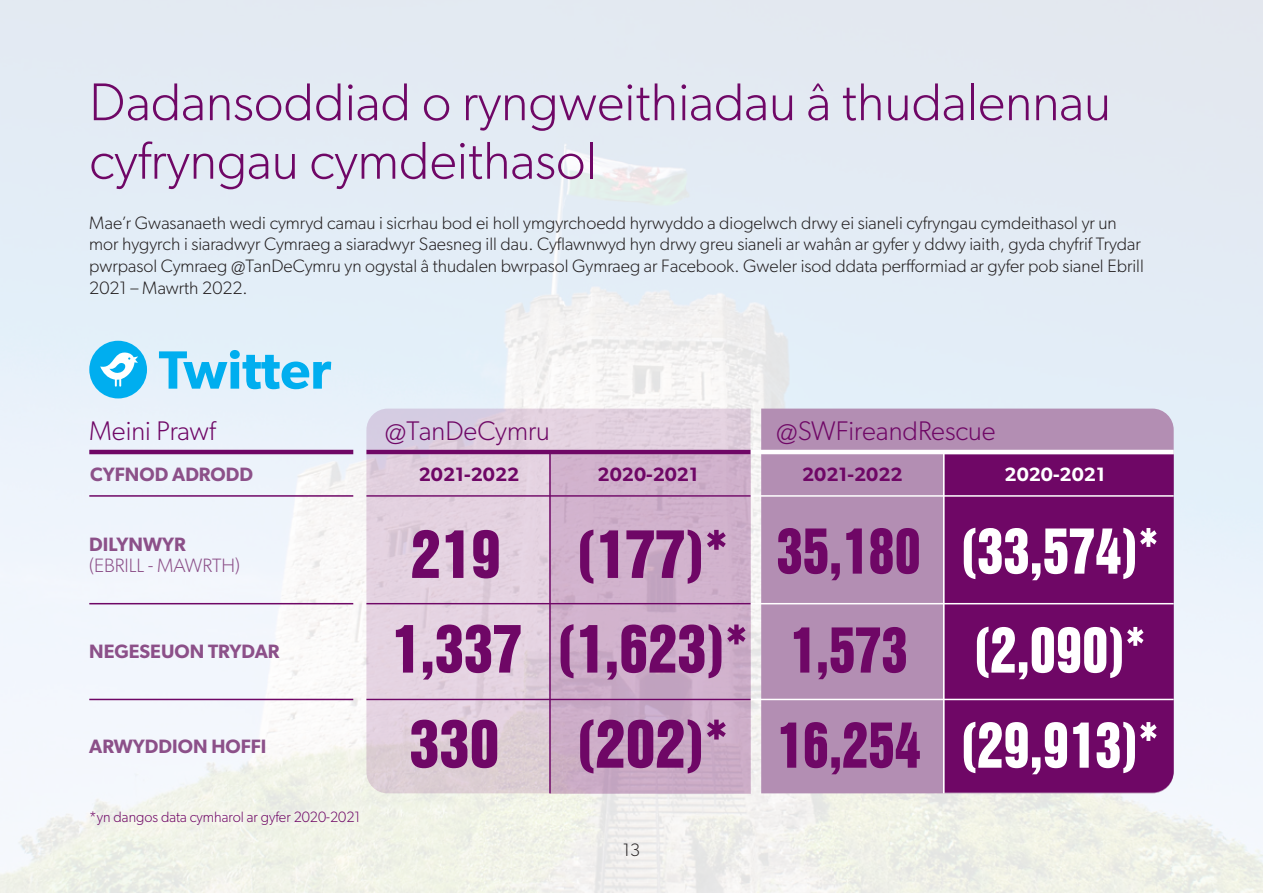
<style>
.page{position:relative;width:1263px;height:893px;background:#fff}
.page>*{position:absolute;margin:0;border:0;box-sizing:border-box;transform-origin:0 0}
.t1{font:60px "Swiss 921 BT Regular A";color:#6f0766}
.t2{font:57px "Swiss 921 BT Regular A";color:#fff;scale:.92 1}
.t3{font:600 54px "Gibson";color:#00aeef}
.t4{font:300 53.25px "Gibson";color:#6f0766}
.t5{font:300 27px "Gibson";color:#6f0766}
.t6{font:600 19.35px "Gibson";color:#8c5089}
.t7{font:600 19.35px "Gibson";color:#6f0766}
.t8{font:300 19.35px "Gibson";color:#8c5089}
.t9{font:600 19.35px "Gibson";color:#fff}
.t10{font:300 18px/21.6px "Gibson";color:#231f20}
.t11{font:300 15px "Gibson";color:#6f0766}
.s1{color:#6f0766}
</style>
<div class="page">
<img style="left:0;top:0;width:1263px;height:893px">
<svg style="left:366px;top:409px;width:384px;height:384px;background:#e0cfdd"></svg>
<div style="left:761px;top:409px;width:413px;height:384px;background:#b38eb3"></div>
<div style="left:89px;top:341px;width:58px;height:57px;background:#00aeef;border-radius:50%"></div>
<svg style="left:100px;top:351px;width:44px;height:36px"></svg>
<div style="left:944px;top:454px;width:230px;height:338px;background:#6f0766"></div>
<hr style="left:89px;top:450px;width:264px;height:4px;background:#6f0766">
<hr style="left:89px;top:603px;width:264px;height:1px;background:#6f0766">
<hr style="left:89px;top:495px;width:264px;height:2px;background:#6f0766">
<hr style="left:89px;top:699px;width:264px;height:1px;background:#6f0766">
<hr style="left:366px;top:450px;width:808px;height:4px;background:#fff">
<hr style="left:366px;top:603px;width:808px;height:1px;background:#fff">
<hr style="left:366px;top:495px;width:808px;height:2px;background:#fff">
<hr style="left:366px;top:699px;width:808px;height:1px;background:#fff">
<hr style="left:366px;top:450px;width:384px;height:4px;background:#6f0766">
<hr style="left:366px;top:603px;width:384px;height:1px;background:#6f0766">
<hr style="left:366px;top:495px;width:384px;height:2px;background:#6f0766">
<hr style="left:549px;top:452px;width:2px;height:341px;background:#6f0766">
<hr style="left:943px;top:452px;width:1px;height:341px;background:#fff">
<hr style="left:366px;top:699px;width:384px;height:1px;background:#6f0766">
<div style="left:550px;top:454px;width:200px;height:339px;background:linear-gradient(to right,#cdaec9,#ccadc8)"></div>
<p class="t4" style="left:89px;top:70px;width:1023px">Dadansoddiad o ryngweithiadau â thudalennau</p>
<p class="t4" style="left:89px;top:128px;width:509px">cyfryngau cymdeithasol</p>
<p class="t10" style="left:89px;top:212px;width:1056px">Mae’r Gwasanaeth wedi cymryd camau i sicrhau bod ei holl ymgyrchoedd hyrwyddo a diogelwch drwy ei sianeli cyfryngau cymdeithasol yr un mor hygyrch i siaradwyr Cymraeg a siaradwyr Saesneg ill dau. Cyflawnwyd hyn drwy greu sianeli ar wahân ar gyfer y ddwy iaith, gyda chyfrif Trydar pwrpasol Cymraeg @TanDeCymru yn ogystal â thudalen bwrpasol Gymraeg ar Facebook. Gweler isod ddata perfformiad ar gyfer pob sianel Ebrill 2021 – Mawrth 2022.</p>
<p class="t3" style="left:159px;top:338px;width:174px">Twitter</p>
<p class="t5" style="left:89px;top:414px;width:128px">Meini Prawf</p>
<p class="t5" style="left:385px;top:414px;width:166px">@TanDeCymru</p>
<p class="t5" style="left:776px;top:414px;width:221px">@SWFireandRescue</p>
<p class="t6" style="left:90px;top:463px;width:164px">CYFNOD ADRODD</p>
<p class="t7" style="left:419px;top:463px;width:102px">2021-2022</p>
<p class="t7" style="left:598px;top:463px;width:102px">2020-2021</p>
<p class="t7" style="left:802px;top:463px;width:102px">2021-2022</p>
<p class="t9" style="left:1004px;top:463px;width:102px">2020-2021</p>
<p class="t6" style="left:89px;top:533px;width:98px">DILYNWYR</p>
<p class="t8" style="left:89px;top:554px;width:152px">(EBRILL - MAWRTH)</p>
<p class="t6" style="left:89px;top:639px;width:192px">NEGESEUON TRYDAR</p>
<p class="t6" style="left:89px;top:735px;width:179px">ARWYDDION HOFFI</p>
<p class="t11" style="left:89px;top:807px;width:273px">*yn dangos data cymharol ar gyfer 2020-2021</p>
<p class="t1" style="left:411px;top:515px;width:91px">219</p>
<p class="t1" style="left:576px;top:515px;width:153px">(177)*</p>
<p class="t1" style="left:391px;top:610px;width:358px">1,337 (1,623)*</p>
<p class="t1" style="left:409px;top:705px;width:91px">330</p>
<p class="t1" style="left:576px;top:705px;width:153px">(202)*</p>
<p class="t10" style="left:623px;top:838px;width:19px">13</p>
<p class="t2" style="left:777px;top:514px;width:416px"><span class="s1">35,180</span> (33,574)*</p>
<p class="t2" style="left:790px;top:613px;width:388px"><span class="s1">1,573</span> (2,090)*</p>
<p class="t2" style="left:777px;top:708px;width:416px"><span class="s1">16,254</span> (29,913)*</p>
</div>
